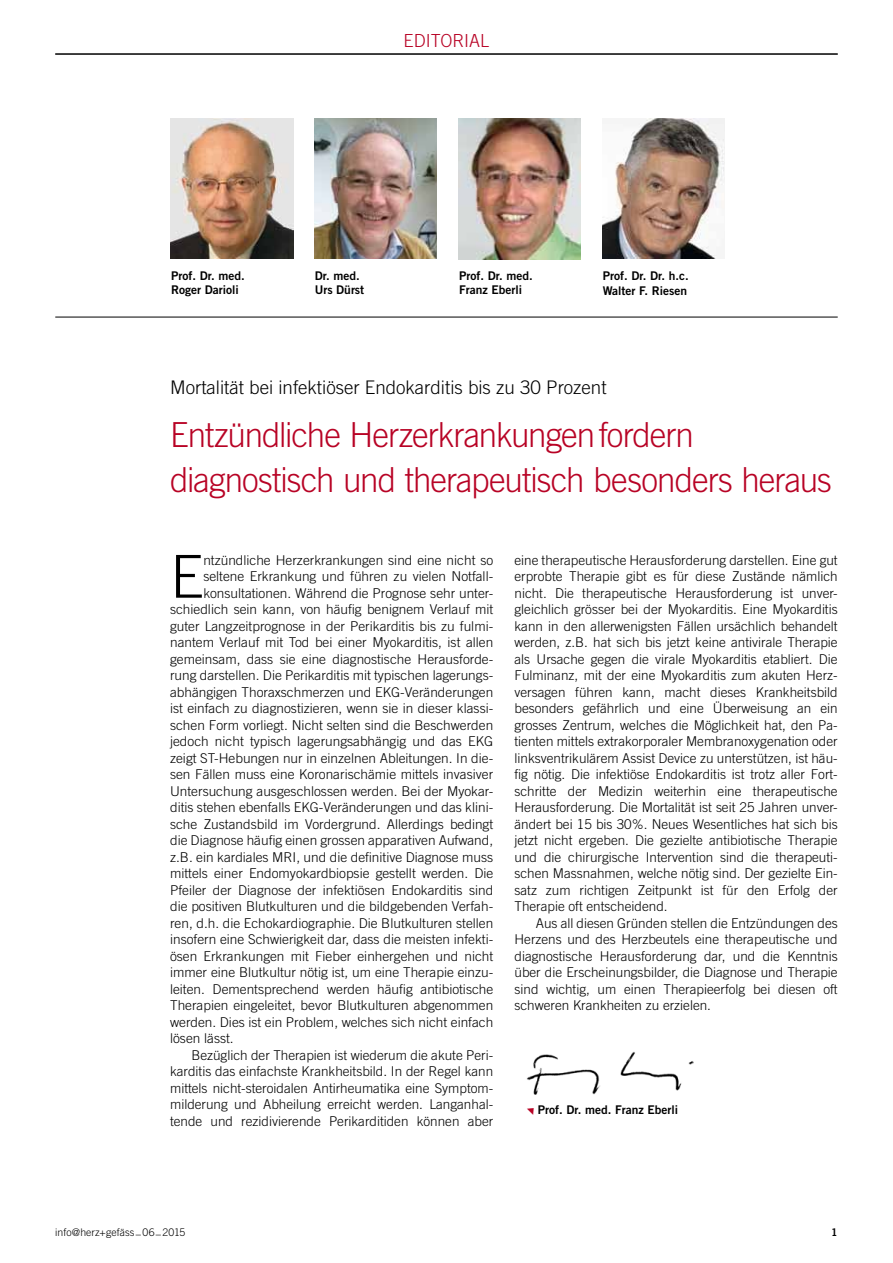
<style>
.page{position:relative;width:893px;height:1263px;background:#fff}
.page>*{position:absolute;margin:0;border:0;box-sizing:border-box;transform-origin:0 0}
.t1{font:300 59.25px "Trade Gothic LT";color:#000}
.t2{font:300 34.5px/45px "Trade Gothic LT";letter-spacing:-.03em;color:#b80325;scale:.96 1}
.t3{font:300 18.75px "Trade Gothic LT";color:#000}
.t4{font:300 18px "Trade Gothic LT";letter-spacing:.005em;color:#b80325}
.t5{font:300 13.5px/16.5px "Trade Gothic LT";color:#000;text-align:justify}
.t6{font:12px/14.4px "Trade Gothic LT Bold Two";color:#000}
.t7{font:300 10.5px "Trade Gothic LT";letter-spacing:.005em;color:#000}
.t8{font:10.5px "Trade Gothic LT Bold Two";color:#000}
</style>
<div class="page">
<img style="left:603px;top:118px;width:122px;height:141px">
<img style="left:171px;top:118px;width:122px;height:141px">
<img style="left:459px;top:118px;width:122px;height:141px">
<hr style="left:55px;top:317px;width:783px;height:1px;background:#000">
<img style="left:315px;top:118px;width:122px;height:141px">
<img style="left:527px;top:1051px;width:167px;height:44px">
<hr style="left:55px;top:54px;width:783px;height:1px;background:#000">
<h3 class="t4" style="left:404px;top:30px;width:87px">editorial</h3>
<p class="t6" style="left:171px;top:268px;width:75px">Prof. Dr. med.<br>Roger Darioli</p>
<p class="t6" style="left:315px;top:268px;width:51px">Dr. med.<br>Urs Dürst</p>
<p class="t6" style="left:459px;top:268px;width:75px">Prof. Dr. med.<br>Franz Eberli</p>
<p class="t6" style="left:603px;top:269px;width:87px">Prof. Dr. Dr. h.c.<br>Walter F. Riesen</p>
<h3 class="t3" style="left:170px;top:376px;width:438px">Mortalität bei infektiöser Endokarditis bis zu 30 Prozent</h3>
<h2 class="t2" style="left:170px;top:412px;width:691px">Entzündliche Herzerkrankungenfordern diagnostisch und therapeutisch besonders heraus</h2>
<h1 class="t1" style="left:170px;top:541px;width:27px">E</h1>
<p class="t5" style="left:203px;top:551px;width:291px">ntzündliche Herzerkrankungen sind eine nicht so</p>
<p class="t5" style="left:203px;top:568px;width:291px">seltene Erkrankung und führen zu vielen Notfall-</p>
<p class="t5" style="left:203px;top:584px;width:291px">konsultationen. Während die Prognose sehr unter-</p>
<p class="t5" style="left:170px;top:601px;width:325px">schiedlich sein kann, von häufig benignem Verlauf mit</p>
<p class="t5" style="left:170px;top:617px;width:325px">guter Langzeitprognose in der Perikarditis bis zu fulmi-</p>
<p class="t5" style="left:170px;top:634px;width:325px">nantem Verlauf mit Tod bei einer Myokarditis, ist allen</p>
<p class="t5" style="left:170px;top:650px;width:325px">gemeinsam, dass sie eine diagnostische Herausforde-</p>
<p class="t5" style="left:170px;top:667px;width:325px">rung darstellen. Die Perikarditis mit typischen lagerungs-</p>
<p class="t5" style="left:170px;top:683px;width:325px">abhängigen Thoraxschmerzen und EKG-Veränderungen</p>
<p class="t5" style="left:170px;top:700px;width:325px">ist einfach zu diagnostizieren, wenn sie in dieser klassi-</p>
<p class="t5" style="left:170px;top:716px;width:325px">schen Form vorliegt. Nicht selten sind die Beschwerden</p>
<p class="t5" style="left:170px;top:733px;width:325px">jedoch nicht typisch lagerungsabhängig und das EKG</p>
<p class="t5" style="left:170px;top:749px;width:325px">zeigt ST-Hebungen nur in einzelnen Ableitungen. I n die-</p>
<p class="t5" style="left:170px;top:766px;width:325px">sen Fällen muss eine Koronarischämie mittels invasiver</p>
<p class="t5" style="left:170px;top:782px;width:325px">Untersuchung ausgeschlossen werden. Bei der Myokar-</p>
<p class="t5" style="left:170px;top:799px;width:325px">ditis stehen ebenfalls EKG-Veränderungen und das klini-</p>
<p class="t5" style="left:170px;top:815px;width:325px">sche Zustandsbild im Vordergrund. Allerdings bedingt</p>
<p class="t5" style="left:170px;top:832px;width:325px">die Diagnose häufig einen grossen apparativen Aufwand,</p>
<p class="t5" style="left:170px;top:848px;width:325px">z.B. ein kardiales MRI , und die definitive Diagnose muss</p>
<p class="t5" style="left:170px;top:865px;width:325px">mittels einer Endomyokardbiopsie gestellt werden. Die</p>
<p class="t5" style="left:170px;top:881px;width:325px">Pfeiler der Diagnose der infektiösen Endokarditis sind</p>
<p class="t5" style="left:170px;top:898px;width:325px">die positiven Blutkulturen und die bildgebenden Verfah-</p>
<p class="t5" style="left:170px;top:914px;width:325px">ren, d.h. die Echokardiographie. Die Blutkulturen stellen</p>
<p class="t5" style="left:170px;top:931px;width:325px">insofern eine Schwierigkeit dar, dass die meisten infekti-</p>
<p class="t5" style="left:170px;top:947px;width:325px">ösen Erkrankungen mit Fieber einhergehen und nicht</p>
<p class="t5" style="left:170px;top:964px;width:325px">immer eine Blutkultur nötig ist, um eine Therapie einzu-</p>
<p class="t5" style="left:170px;top:980px;width:325px">leiten. Dementsprechend werden häufig antibiotische</p>
<p class="t5" style="left:170px;top:997px;width:325px">Therapien eingeleitet, bevor Blutkulturen abgenommen</p>
<p class="t5" style="left:170px;top:1013px;width:325px">werden. Dies ist ein Problem, welches sich nicht einfach</p>
<p class="t5" style="left:170px;top:1030px;width:65px">lösen lässt.</p>
<p class="t5" style="left:191px;top:1046px;width:303px">Bezüglich der Therapien ist wiederum die akute Peri-</p>
<p class="t5" style="left:170px;top:1063px;width:325px">karditis das einfachste Krankheitsbild. I n der Regel kann</p>
<p class="t5" style="left:170px;top:1079px;width:325px">mittels nicht-steroidalen Antirheumatika eine Symptom-</p>
<p class="t5" style="left:170px;top:1096px;width:325px">milderung und Abheilung erreicht werden. Langanhal-</p>
<p class="t5" style="left:170px;top:1112px;width:325px">tende und rezidivierende Perikarditiden können aber</p>
<p class="t5" style="left:514px;top:551px;width:325px">eine therapeutische Herausforderung darstellen. Eine gut erprobte Therapie gibt es für diese Zustände nämlich nicht. Die therapeutische Herausforderung ist unver&shy;gleichlich grösser bei der Myokarditis. Eine Myokarditis kann in den allerwenigsten Fällen ursächlich behandelt werden, z.B. hat sich bis jetzt keine antivirale Therapie als Ursache gegen die virale Myokarditis etabliert. Die Fulminanz, mit der eine Myokarditis zum akuten Herz&shy;versagen führen kann, macht dieses Krankheitsbild besonders gefährlich und eine Überweisung an ein grosses Zentrum, welches die Möglichkeit hat, den Pa&shy;tienten mittels extrakorporaler Membranoxygenation oder linksventrikulärem Assist Device zu unterstützen, ist häu&shy;fig nötig. Die infektiöse Endokarditis ist trotz aller Fort&shy;schritte der Medizin weiterhin eine therapeutische Herausforderung. Die Mortalität ist seit 25 Jahren unver&shy;ändert bei 15 bis 30%. Neues Wesentliches hat sich bis jetzt nicht ergeben. Die gezielte antibiotische Therapie und die chirurgische I ntervention sind die therapeuti&shy;schen Massnahmen, welche nötig sind. Der gezielte Ein&shy;satz zum richtigen Zeitpunkt ist für den Erfolg der Therapie oft entscheidend.</p>
<p class="t5" style="left:514px;top:914px;width:325px;text-indent:21px">Aus all diesen Gründen stellen die Entzündungen des Herzens und des Herzbeutels eine therapeutische und diagnostische Herausforderung dar, und die Kenntnis über die Erscheinungsbilder, die Diagnose und Therapie sind wichtig, um einen Therapieerfolg bei diesen oft schweren Krankheiten zu erzielen.</p>
<p class="t6" style="left:538px;top:1103px;width:142px">Prof. Dr. med. Franz Eberli</p>
<p class="t7" style="left:55px;top:1226px;width:132px">info@herz+gefäss_06_2015</p>
<p class="t8" style="left:831px;top:1225px;width:8px">1</p>
</div>
